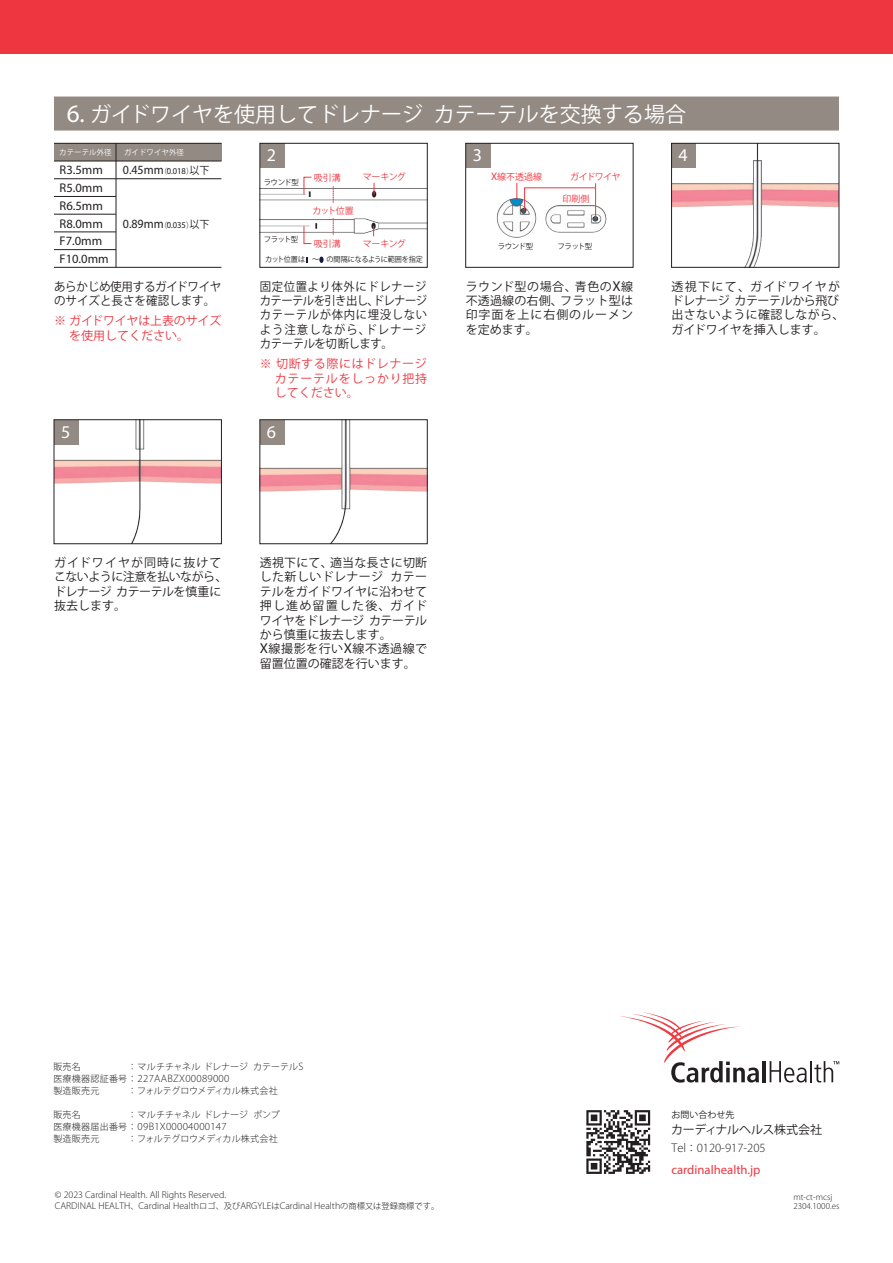
<style>
.page{position:relative;width:893px;height:1263px;background:#fff}
.page>*{position:absolute;margin:0;border:0;box-sizing:border-box;transform-origin:0 0}
.t1{font:21px "Koz Go Pro";color:#fff}
.t2{font:18px "Myriad Pro";color:#fff}
.t3{font:12.75px "Myriad Pro";color:#ee3640}
.t4{font:12.6px/17.7px "Myriad Pro";color:#231f20}
.t5{font:12.6px "Myriad Pro";color:#231f20;scale:.95 1}
.t6{font:300 12.6px "Myriad Pro";color:#231f20}
.t7{font:12px/14.4px "Koz Go Pro";color:#231f20}
.t8{font:12px/14.4px "Koz Go Pro";color:#231f20;text-align:justify;scale:.95 1}
.t9{font:12px/14.4px "Koz Go Pro";color:#ee3640;text-align:justify}
.t10{font:12px/14.4px "Koz Go Pro";letter-spacing:-.045em;color:#231f20}
.t11{font:12px/14.4px "Koz Go Pro";letter-spacing:-.025em;color:#231f20;scale:.96 1}
.t12{font:12px "Koz Go Pro";letter-spacing:-.025em;color:#231f20}
.t13{font:300 10.8px "Myriad Pro";letter-spacing:.025em;color:#231f20}
.t14{font:300 9.9px/11.2px "Myriad Pro";color:#231f20}
.t15{font:9px "Koz Go Pro";letter-spacing:-.02em;color:#ee3640}
.t16{font:300 9px "Koz Go Pr 6 N";letter-spacing:.01em;color:#231f20}
.t17{font:300 9px "Koz Go Pr 6 N";letter-spacing:-.03em;color:#231f20}
.t18{font:300 9px/9px "Myriad Pro";color:#231f20}
.t19{font:300 9px "Koz Go Pr 6 N";letter-spacing:-.01em;color:#231f20}
.t20{font:9px "Koz Go Pro";color:#231f20}
.t21{font:7.5px "Koz Go Pro";letter-spacing:-.015em;color:#231f20;scale:.95 1}
.t22{font:7.5px "Koz Go Pro";letter-spacing:-.055em;color:#231f20}
.t23{font:7.5px "Koz Go Pro";color:#fff}
.s1{font-family:"Myriad Pro";font-size:25.2px}
.s2{font-family:"Koz Go Pro";font-size:7.5px}
.s3{font-size:9px}
.s4{font-family:"Koz Go Pro";font-size:10.5px}
.s5{font-family:"Myriad Pro";font-size:10.8px}
.s6{font-family:"Myriad Pro";font-size:14.4px}
.s7{font-family:"Koz Go Pr 6 N";font-size:9px}
.s8{font-family:"Koz Go Pr 6 N";font-size:10.5px}
.s9{font-family:"Koz Go Pr 6 N";font-size:8.25px}
</style>
<div class="page">
<div style="left:0;top:0;width:893px;height:53px;background:#ee3640"></div>
<div style="left:54px;top:97px;width:785px;height:34px;background:#938a84"></div>
<img style="left:262px;top:182px;width:163px;height:81px">
<svg style="left:303px;top:177px;width:9px;height:18px"></svg>
<svg style="left:303px;top:226px;width:9px;height:18px"></svg>
<svg style="left:374px;top:183px;width:1px;height:12px"></svg>
<div style="left:260px;top:143px;width:25px;height:25px;background:#938a84"></div>
<div style="left:260px;top:143px;width:167px;height:125px;border:1px solid #231f20"></div>
<svg style="left:333px;top:186px;width:1px;height:17px"></svg>
<svg style="left:333px;top:218px;width:1px;height:17px"></svg>
<svg style="left:319px;top:257px;width:5px;height:6px"></svg>
<div style="left:54px;top:143px;width:167px;height:18px;background:#938a84"></div>
<hr style="left:116px;top:143px;width:1px;height:124px;background:#231f20">
<hr style="left:54px;top:161px;width:167px;height:1px;background:#231f20">
<hr style="left:54px;top:143px;width:167px;height:1px;background:#231f20">
<hr style="left:54px;top:267px;width:167px;height:1px;background:#231f20">
<hr style="left:54px;top:178px;width:167px;height:1px;background:#231f20">
<hr style="left:54px;top:196px;width:62px;height:1px;background:#231f20">
<hr style="left:54px;top:214px;width:62px;height:1px;background:#231f20">
<hr style="left:54px;top:232px;width:62px;height:1px;background:#231f20">
<hr style="left:54px;top:249px;width:62px;height:1px;background:#231f20">
<img style="left:673px;top:145px;width:164px;height:121px">
<div style="left:671px;top:143px;width:25px;height:25px;background:#938a84"></div>
<div style="left:671px;top:143px;width:168px;height:125px;border:1px solid #231f20"></div>
<img style="left:56px;top:421px;width:164px;height:121px">
<div style="left:54px;top:420px;width:25px;height:24px;background:#938a84"></div>
<div style="left:54px;top:419px;width:168px;height:125px;border:1px solid #231f20"></div>
<img style="left:262px;top:421px;width:163px;height:121px">
<div style="left:260px;top:420px;width:25px;height:24px;background:#938a84"></div>
<div style="left:260px;top:419px;width:167px;height:125px;border:1px solid #231f20"></div>
<div style="left:466px;top:143px;width:24px;height:25px;background:#938a84"></div>
<div style="left:465px;top:143px;width:168px;height:125px;border:1px solid #231f20"></div>
<img style="left:496px;top:186px;width:111px;height:52px">
<svg style="left:517px;top:183px;width:1px;height:16px"></svg>
<svg style="left:524px;top:183px;width:72px;height:35px"></svg>
<svg style="left:586px;top:1110px;width:64px;height:64px"></svg>
<hr style="left:762px;top:1061px;width:4px;height:21px;background:#231f20">
<hr style="left:810px;top:1061px;width:2px;height:21px;background:#231f20">
<svg style="left:620px;top:1012px;width:139px;height:70px"></svg>
<svg style="left:770px;top:1061px;width:37px;height:21px"></svg>
<svg style="left:814px;top:1061px;width:25px;height:21px"></svg>
<h1 class="t1" style="left:67px;top:101px;width:621px"><span class="s1">6.</span> ガイドワイヤを使用してドレナージ カテーテルを交換する場合</h1>
<p class="t23" style="left:59px;top:148px;width:54px">カテーテル外径</p>
<p class="t23" style="left:124px;top:148px;width:61px">ガイドワイヤ外径</p>
<p class="t4" style="left:60px;top:161px;width:45px">R3.5mm</p>
<p class="t5" style="left:123px;top:162px;width:93px">0.45mm<span class="s2">（ʼ</span><span class="s3">0.018</span><span class="s2">）</span><span class="s4">以下</span></p>
<p class="t4" style="left:60px;top:179px;width:51px">R5.0mm<br>R6.5mm<br>R8.0mm<br>F7.0mm<br>F10.0mm</p>
<p class="t11" style="left:54px;top:279px;width:176px">あらかじめ使用するガイドワイヤのサイズと長さを確認します。</p>
<p class="t9" style="left:69px;top:314px;width:154px;text-indent:-15px">※ ガイドワイヤは上表のサイズを使用してください。</p>
<p class="t5" style="left:123px;top:216px;width:93px">0.89mm<span class="s2">（ʼ</span><span class="s3">0.035</span><span class="s2">）</span><span class="s4">以下</span></p>
<h2 class="t2" style="left:61px;top:420px;width:11px">5</h2>
<h2 class="t2" style="left:267px;top:144px;width:11px">2</h2>
<p class="t22" style="left:264px;top:178px;width:37px">ラウンド型</p>
<p class="t22" style="left:264px;top:235px;width:36px">フラット型</p>
<p class="t15" style="left:314px;top:171px;width:28px">吸引溝</p>
<p class="t15" style="left:312px;top:204px;width:43px">カット位置</p>
<p class="t15" style="left:314px;top:238px;width:28px">吸引溝</p>
<p class="t15" style="left:363px;top:171px;width:45px">マーキング</p>
<p class="t15" style="left:363px;top:238px;width:45px">マーキング</p>
<p class="t21" style="left:265px;top:255px;width:168px">カット位置は　～　の間隔になるように範囲を指定</p>
<p class="t8" style="left:260px;top:279px;width:178px">固定位置より体外にドレナージカテーテルを引き出し、ドレナージカテーテルが体内に埋没しないよう注意しながら、ドレナージカテーテルを切断します。</p>
<p class="t9" style="left:275px;top:357px;width:154px;text-indent:-15px">※ 切断する際にはドレナージカテーテルをしっかり把持してください。</p>
<h2 class="t2" style="left:267px;top:420px;width:11px">6</h2>
<h2 class="t2" style="left:473px;top:144px;width:11px">3</h2>
<p class="t15" style="left:491px;top:171px;width:53px"><span class="s5">X</span>線不透過線</p>
<p class="t15" style="left:570px;top:171px;width:52px">ガイドワイヤ</p>
<p class="t15" style="left:563px;top:193px;width:28px">印刷側</p>
<p class="t22" style="left:498px;top:241px;width:37px">ラウンド型</p>
<p class="t22" style="left:558px;top:241px;width:36px">フラット型</p>
<p class="t7" style="left:466px;top:279px;width:169px;text-align:justify">ラウンド型の場合、青色の<span class="s6">X</span>線不透過線の右側、フラット型は印字面を上に右側のルーメンを定めます。</p>
<h2 class="t2" style="left:679px;top:144px;width:11px">4</h2>
<p class="t7" style="left:671px;top:279px;width:174px">透視下にて、ガイドワイヤがドレナージ カテーテルから飛び出さないように確認しながら、ガイドワイヤを挿入します。</p>
<p class="t10" style="left:54px;top:556px;width:175px">ガイドワイヤが同時に抜けてこないように注意を払いながら、ドレナージ カテーテルを慎重に抜去します。</p>
<p class="t7" style="left:260px;top:556px;width:169px">透視下にて、適当な長さに切断した新しいドレナージ カテーテルをガイドワイヤに沿わせて押し進め留置した後、ガイドワイヤをドレナージ カテーテルから慎重に抜去します。<br><span class="s6">X</span>線撮影を行い<span class="s6">X</span>線不透過線で留置位置の確認を行います。</p>
<p class="t16" style="left:53px;top:1061px;width:29px">販売名</p>
<p class="t16" style="left:128px;top:1061px;width:177px">：マルチチャネル ドレナージ カテーテル<span class="s5">S</span></p>
<p class="t13" style="left:53px;top:1072px;width:178px"><span class="s7">医療機器認証番号：</span> 227AABZX00089000</p>
<p class="t16" style="left:53px;top:1085px;width:48px">製造販売元</p>
<p class="t17" style="left:128px;top:1085px;width:151px">：フォルテグロウメディカル株式会社</p>
<p class="t16" style="left:53px;top:1109px;width:29px">販売名</p>
<p class="t19" style="left:128px;top:1109px;width:153px">：マルチチャネル ドレナージ ポンプ</p>
<p class="t13" style="left:53px;top:1120px;width:175px"><span class="s7">医療機器届出番号：</span> 09B1X00004000147</p>
<p class="t16" style="left:53px;top:1133px;width:48px">製造販売元</p>
<p class="t17" style="left:128px;top:1133px;width:151px">：フォルテグロウメディカル株式会社</p>
<p class="t20" style="left:672px;top:1109px;width:64px">お問い合わせ先</p>
<p class="t12" style="left:671px;top:1122px;width:153px">カーディナルヘルス株式会社</p>
<p class="t6" style="left:672px;top:1141px;width:96px">Tel<span class="s8">：</span>0120-917-205</p>
<p class="t3" style="left:671px;top:1162px;width:91px">cardinalhealth.jp</p>
<p class="t14" style="left:55px;top:1189px;width:386px">© 2023 Cardinal Health. All Rights Reserved.<br>CARDINAL HEALTH<span class="s9">、</span>Cardinal Health<span class="s9">ロゴ、及び</span>ARGYLE<span class="s9">は</span>Cardinal Health<span class="s9">の商標又は登録商標です。</span></p>
<p class="t18" style="left:793px;top:1192px;width:47px">mt-ct-mcsj<br>2304.1000.es</p>
</div>
